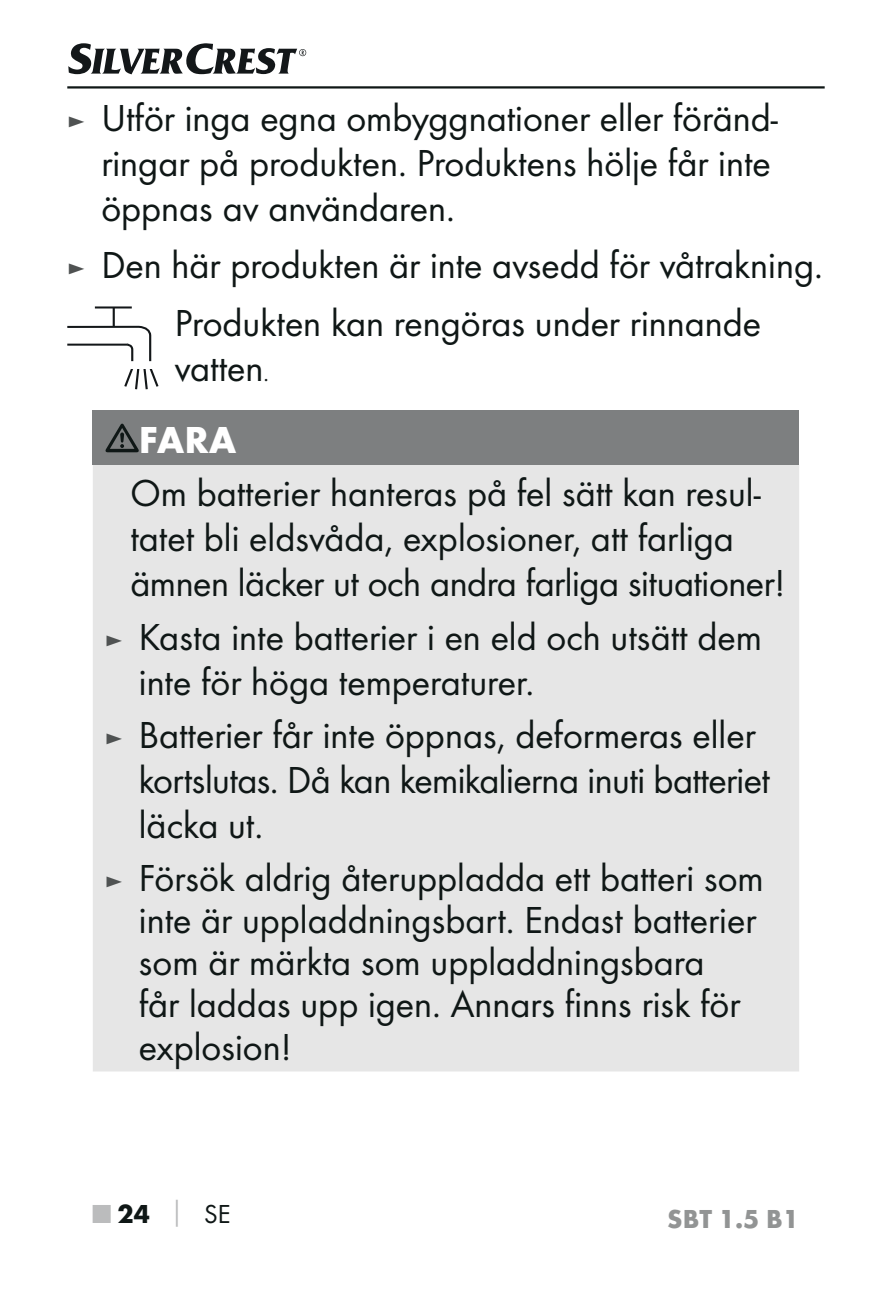
<style>
.page{position:relative;width:892px;height:1310px;background:#fff}
.page>*{position:absolute;margin:0;border:0;box-sizing:border-box;transform-origin:0 0}
.t1{font:39px/45px "Futura Boo";color:#0f1716}
.t2{font:700 39px "Futura";color:#fff}
.t3{font:700 27px "Futura";color:#929494}
.t4{font:700 27px "Futura";color:#bbbcbd}
.s1{font-size:27px;color:#4f5252}
.s2{font-size:24px}
.s3{color:#0f1716}
.s4{font-family:"Futura Boo";font-weight:400;color:#0f1716}
</style>
<div class="page">
<hr style="left:67px;top:86px;width:757px;height:3px;background:#0f1716">
<svg style="left:68px;top:43px;width:238px;height:31px"></svg>
<hr style="left:95px;top:306px;width:37px;height:2px;background:#131719">
<svg style="left:67px;top:308px;width:91px;height:81px"></svg>
<hr style="left:123px;top:364px;width:35px;height:4px;background:#fff">
<div style="left:93px;top:410px;width:706px;height:55px;background:#7d7f80"></div>
<div style="left:93px;top:465px;width:706px;height:606px;background:#e6e6e6"></div>
<svg style="left:105px;top:424px;width:34px;height:28px"></svg>
<p class="t1" style="left:101px;top:97px;width:678px;text-indent:-34px"><span class="s1">►</span> Utför inga egna ombyggnationer eller föränd&shy;ringar på produkten. Produktens hölje får inte öppnas av användaren.</p>
<p class="t1" style="left:175px;top:238px;width:649px;line-height:57.9px;text-indent:-108px"><span class="s1">►</span> Den här produkten är inte avsedd för våtrakning.<br>Produkten kan rengöras under rinnande</p>
<p class="t1" style="left:175px;top:348px;width:96px">vatten<span class="s2">.</span></p>
<p class="t2" style="left:139px;top:425px;width:99px">FARA</p>
<p class="t1" style="left:130px;top:473px;width:656px">Om batterier hanteras på fel sätt kan resul&shy;tatet bli eldsvåda, explosioner, att farliga ämnen läcker ut och andra farliga situationer!</p>
<p class="t1" style="left:139px;top:616px;width:624px;text-indent:-34px"><span class="s1">►</span> Kasta inte batterier i en eld och utsätt dem inte för höga temperaturer.</p>
<p class="t1" style="left:139px;top:714px;width:632px;text-indent:-34px"><span class="s1">►</span> Batterier får inte öppnas, deformeras eller kortslutas. Då kan kemikalierna inuti batteriet läcka ut.</p>
<p class="t1" style="left:139px;top:859px;width:626px;line-height:42px;text-indent:-34px"><span class="s1">►</span> Försök aldrig återuppladda ett batteri som inte är uppladdningsbart. Endast batterier som är märkta som uppladdningsbara<br>får laddas upp igen. Annars finns risk för explosion!</p>
<p class="t4" style="left:93px;top:1202px;width:139px">■ <span class="s3">24</span> │ <span class="s4">SE</span></p>
<p class="t3" style="left:667px;top:1208px;width:133px">SBT 1.5 B1</p>
</div>
